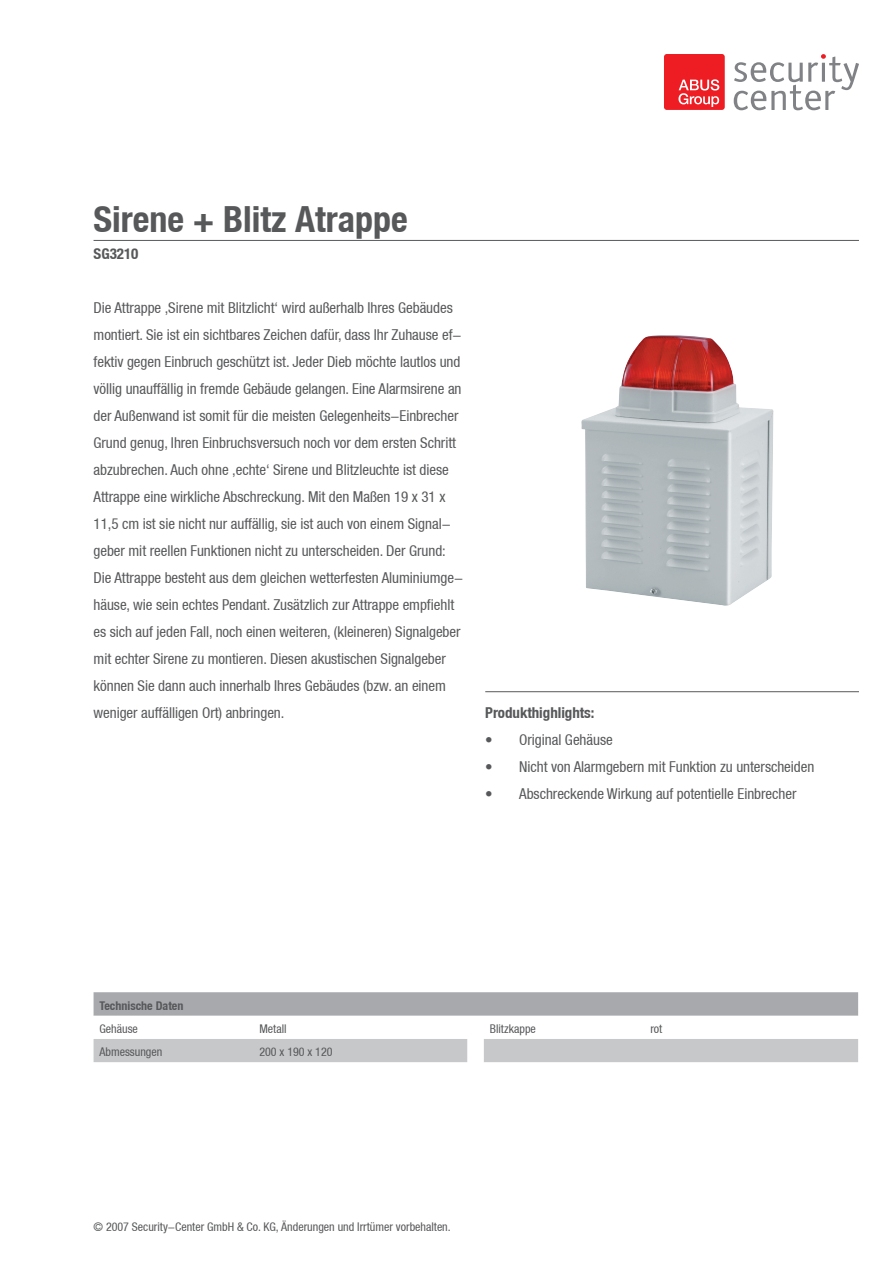
<style>
.page{position:relative;width:893px;height:1263px;background:#fff}
.page>*{position:absolute;margin:0;border:0;box-sizing:border-box;transform-origin:0 0}
.t1{font:700 condensed 36px "Helvetica Neue";color:#57585a}
.t2{font:condensed 15px/27px "Helvetica Neue";letter-spacing:-.005em;color:#57585a}
.t3{font:700 condensed 15px "Helvetica Neue";letter-spacing:-.005em;color:#57585a}
.t4{font:condensed 12px "Helvetica Neue";color:#57585a}
.t5{font:700 condensed 12px "Helvetica Neue";color:#57585a}
</style>
<div class="page">
<div style="left:664px;top:54px;width:61px;height:56px;background:#ee1d23;border-radius:3px"></div>
<svg style="left:678px;top:79px;width:41px;height:28px"></svg>
<svg style="left:734px;top:54px;width:125px;height:56px"></svg>
<svg style="left:94px;top:992px;width:764px;height:70px"></svg>
<img style="left:581px;top:335px;width:193px;height:271px">
<hr style="left:485px;top:691px;width:374px;height:1px;background:#57585a">
<hr style="left:94px;top:240px;width:765px;height:1px;background:#57585a">
<h1 class="t1" style="left:94px;top:197px;width:316px">Sirene + Blitz Atrappe</h1>
<p class="t3" style="left:94px;top:244px;width:46px">SG3210</p>
<p class="t2" style="left:94px;top:294px;width:371px">Die Attrappe ‚Sirene mit Blitzlicht‘ wird außerhalb Ihres Gebäudes montiert. Sie ist ein sichtbares Zeichen dafür, dass Ihr Zuhause ef&shy;fektiv gegen Einbruch geschützt ist. Jeder Dieb möchte lautlos und völlig unauffällig in fremde Gebäude gelangen. Eine Alarmsirene an der Außenwand ist somit für die meisten Gelegenheits-Einbrecher Grund genug, Ihren Einbruchsversuch noch vor dem ersten Schritt abzubrechen. Auch ohne ‚echte‘ Sirene und Blitzleuchte ist diese Attrappe eine wirkliche Abschreckung. Mit den Maßen 19 x 31 x 11,5 cm ist sie nicht nur auffällig, sie ist auch von einem Signal&shy;geber mit reellen Funktionen nicht zu unterscheiden. Der Grund:<br>Die Attrappe besteht aus dem gleichen wetterfesten Aluminiumge&shy;häuse, wie sein echtes Pendant. Zusätzlich zur Attrappe empfiehlt es sich auf jeden Fall, noch einen weiteren, (kleineren) Signalgeber mit echter Sirene zu montieren. Diesen akustischen Signalgeber können Sie dann auch innerhalb Ihres Gebäudes (bzw. an einem weniger auffälligen Ort) anbringen.</p>
<p class="t3" style="left:485px;top:703px;width:111px">Produkthighlights:</p>
<p class="t2" style="left:519px;top:726px;width:297px">Original Gehäuse<br>Nicht von Alarmgebern mit Funktion zu unterscheiden<br>Abschreckende Wirkung auf potentielle Einbrecher</p>
<p class="t2" style="left:485px;top:726px;width:9px;text-align:justify">• • •</p>
<p class="t5" style="left:100px;top:998px;width:85px">Technische Daten</p>
<p class="t4" style="left:100px;top:1022px;width:40px">Gehäuse</p>
<p class="t4" style="left:259px;top:1022px;width:29px">Metall</p>
<p class="t4" style="left:490px;top:1022px;width:48px">Blitzkappe</p>
<p class="t4" style="left:650px;top:1022px;width:13px">rot</p>
<p class="t4" style="left:100px;top:1045px;width:64px">Abmessungen</p>
<p class="t4" style="left:259px;top:1045px;width:75px">200 x 190 x 120</p>
<p class="t4" style="left:94px;top:1219px;width:359px">© 2007 Security-Center GmbH &amp; Co. KG, Änderungen und Irrtümer vorbehalten.</p>
</div>
